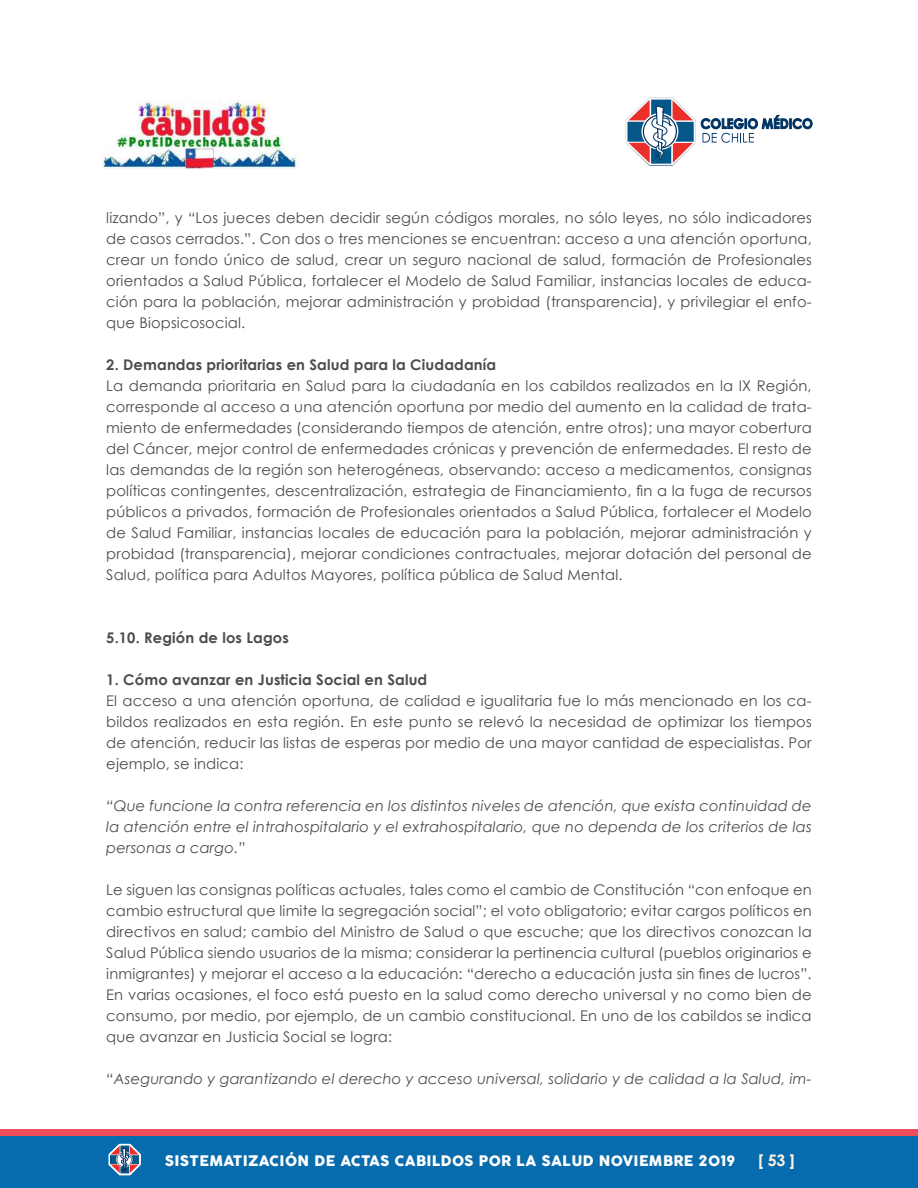
<style>
.page{position:relative;width:918px;height:1188px;background:#fff}
.page>*{position:absolute;margin:0;border:0;box-sizing:border-box;transform-origin:0 0}
.t1{font:700 15.9px "Century Gothic";color:#fff3e5}
.t2{font:14.7px/21px "Century Gothic";letter-spacing:.01em;color:#4b4c4d;text-align:justify}
.t3{font:italic 14.7px/21px "Century Gothic";letter-spacing:.01em;color:#4b4c4d;text-align:justify}
.t4{font:700 14.7px "Century Gothic";letter-spacing:.01em;color:#4b4c4d}
.t5{font:14.25px "COCOGOOSE";letter-spacing:.025em;color:#fff}
</style>
<div class="page">
<div style="left:0;top:1136px;width:918px;height:52px;background:#076cad"></div>
<svg style="left:625px;top:97px;width:187px;height:69px"></svg>
<div style="left:0;top:1129px;width:918px;height:7px;background:#ef4d5a"></div>
<svg style="left:109px;top:1144px;width:31px;height:31px"></svg>
<img style="left:103px;top:101px;width:197px;height:68px">
<p class="t2" style="left:106px;top:207px;width:707px">lizando”, y “Los jueces deben decidir según códigos morales, no sólo leyes, no sólo indicadores de casos cerrados.”. Con dos o tres menciones se encuentran: acceso a una atención oportuna, crear un fondo único de salud, crear un seguro nacional de salud, formación de Profesionales orientados a Salud Pública, fortalecer el Modelo de Salud Familiar, instancias locales de educa&shy;ción para la población, mejorar administración y probidad (transparencia), y privilegiar el enfo&shy;que Biopsicosocial.</p>
<p class="t4" style="left:106px;top:353px;width:391px">2. Demandas prioritarias en Salud para la Ciudadanía</p>
<p class="t2" style="left:106px;top:375px;width:707px">La demanda prioritaria en Salud para la ciudadanía en los cabildos realizados en la IX Región, corresponde al acceso a una atención oportuna por medio del aumento en la calidad de trata&shy;miento de enfermedades (considerando tiempos de atención, entre otros); una mayor cobertura del Cáncer, mejor control de enfermedades crónicas y prevención de enfermedades. El resto de las demandas de la región son heterogéneas, observando: acceso a medicamentos, consignas políticas contingentes, descentralización, estrategia de Financiamiento, fin a la fuga de recursos públicos a privados, formación de Profesionales orientados a Salud Pública, fortalecer el Modelo de Salud Familiar, instancias locales de educación para la población, mejorar administración y probidad (transparencia), mejorar condiciones contractuales, mejorar dotación del personal de Salud, política para Adultos Mayores, política pública de Salud Mental.</p>
<p class="t4" style="left:106px;top:626px;width:184px">5.10. Región de los Lagos</p>
<p class="t4" style="left:106px;top:668px;width:323px">1. Cómo avanzar en Justicia Social en Salud</p>
<p class="t2" style="left:106px;top:690px;width:707px">El acceso a una atención oportuna, de calidad e igualitaria fue lo más mencionado en los ca&shy;bildos realizados en esta región. En este punto se relevó la necesidad de optimizar los tiempos de atención, reducir las listas de esperas por medio de una mayor cantidad de especialistas. Por ejemplo, se indica:</p>
<p class="t3" style="left:106px;top:795px;width:707px">“Que funcione la contra referencia en los distintos niveles de atención, que exista continuidad de la atención entre el intrahospitalario y el extrahospitalario, que no dependa de los criterios de las personas a cargo.”</p>
<p class="t2" style="left:106px;top:879px;width:707px">Le siguen las consignas políticas actuales, tales como el cambio de Constitución “con enfoque en cambio estructural que limite la segregación social”; el voto obligatorio; evitar cargos políticos en directivos en salud; cambio del Ministro de Salud o que escuche; que los directivos conozcan la Salud Pública siendo usuarios de la misma; considerar la pertinencia cultural (pueblos originarios e inmigrantes) y mejorar el acceso a la educación: “derecho a educación justa sin fines de lucros”.<br>En varias ocasiones, el foco está puesto en la salud como derecho universal y no como bien de consumo, por medio, por ejemplo, de un cambio constitucional. En uno de los cabildos se indica que avanzar en Justicia Social se logra:</p>
<p class="t3" style="left:106px;top:1068px;width:707px">“Asegurando y garantizando el derecho y acceso universal, solidario y de calidad a la Salud, im-</p>
<p class="t5" style="left:165px;top:1150px;width:572px">SISTEMATIZACIÓN DE ACTAS CABILDOS POR LA SALUD NOVIEMBRE 2019</p>
<p class="t1" style="left:758px;top:1149px;width:38px">[ 53 ]</p>
</div>
